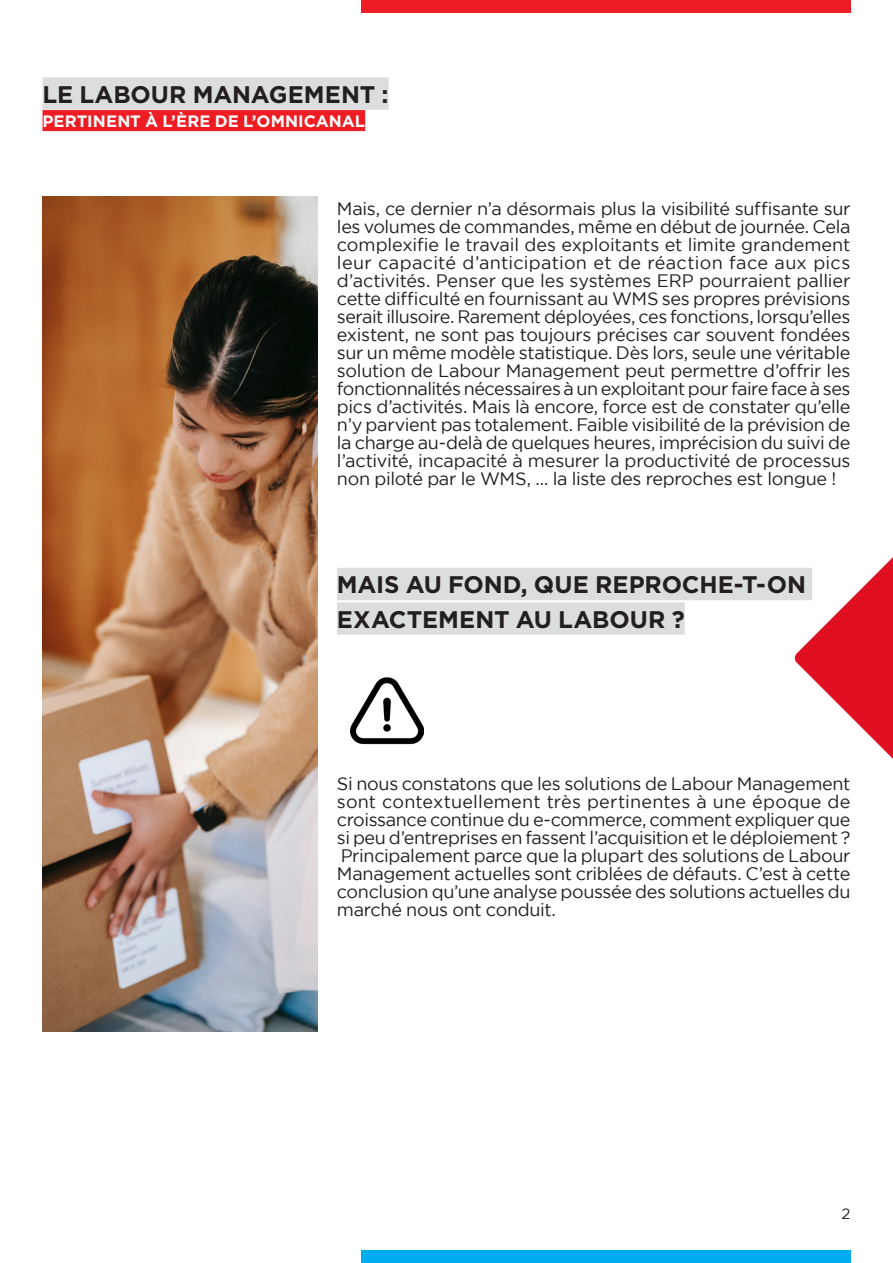
<style>
.page{position:relative;width:893px;height:1263px;background:#fff}
.page>*{position:absolute;margin:0;border:0;box-sizing:border-box;transform-origin:0 0}
.t1{font:700 24px/34.5px "Gotham";letter-spacing:-.005em;color:#231f20}
.t2{font:18px/18px "Gotham";letter-spacing:-.02em;color:#231f20;text-align:justify}
.t3{font:700 16.5px "Gotham";letter-spacing:.005em;color:#fff}
.t4{font:15px "Gotham";color:#231f20}
</style>
<div class="page">
<div style="left:43px;top:77px;width:346px;height:33px;background:#dcdddf"></div>
<div style="left:43px;top:110px;width:322px;height:21px;background:#ee1d23"></div>
<div style="left:361px;top:0;width:489px;height:13px;background:#ee1d23"></div>
<div style="left:361px;top:1250px;width:489px;height:13px;background:#00aeef"></div>
<div style="left:337px;top:568px;width:475px;height:32px;background:#dcdddf"></div>
<div style="left:337px;top:602px;width:348px;height:33px;background:#dcdddf"></div>
<img style="left:43px;top:197px;width:275px;height:834px">
<img style="left:351px;top:677px;width:73px;height:68px">
<svg style="left:794px;top:557px;width:99px;height:202px"></svg>
<p class="t1" style="left:43px;top:76px;width:348px">LE LABOUR MANAGEMENT :</p>
<p class="t3" style="left:43px;top:111px;width:324px">PERTINENT À L’ÈRE DE L’OMNICANAL</p>
<p class="t2" style="left:337px;top:199px;width:515px">Mais, ce dernier n’a désormais plus la visibilité suffisante sur les volumes de commandes, même en début de journée. Cela complexifie le travail des exploitants et limite grandement leur capacité d’anticipation et de réaction face aux pics d’activités. Penser que les systèmes ERP pourraient pallier cette difficulté en fournissant au WMS ses propres prévisions serait illusoire. Rarement déployées, ces fonctions, lorsqu’elles existent, ne sont pas toujours précises car souvent fondées sur un même modèle statistique. Dès lors, seule une véritable solution de Labour Management peut permettre d’offrir les fonctionnalités nécessaires à un exploitant pour faire face à ses pics d’activités. Mais là encore, force est de constater qu’elle n’y parvient pas totalement. Faible visibilité de la prévision de la charge au-delà de quelques heures, imprécision du suivi de l’activité, incapacité à mesurer la productivité de processus non piloté par le WMS, … la liste des reproches est longue !</p>
<p class="t1" style="left:337px;top:567px;width:471px">MAIS AU FOND, QUE REPROCHE-T-ON<br>EXACTEMENT AU LABOUR ?</p>
<p class="t2" style="left:337px;top:774px;width:515px">Si nous constatons que les solutions de Labour Management sont contextuellement très pertinentes à une époque de croissance continue du e-commerce, comment expliquer que si peu d’entreprises en fassent l’acquisition et le déploiement ?</p>
<p class="t2" style="left:337px;top:846px;width:515px">Principalement parce que la plupart des solutions de Labour Management actuelles sont criblées de défauts. C’est à cette conclusion qu’une analyse poussée des solutions actuelles du marché nous ont conduit.</p>
<p class="t4" style="left:841px;top:1205px;width:10px">2</p>
</div>
